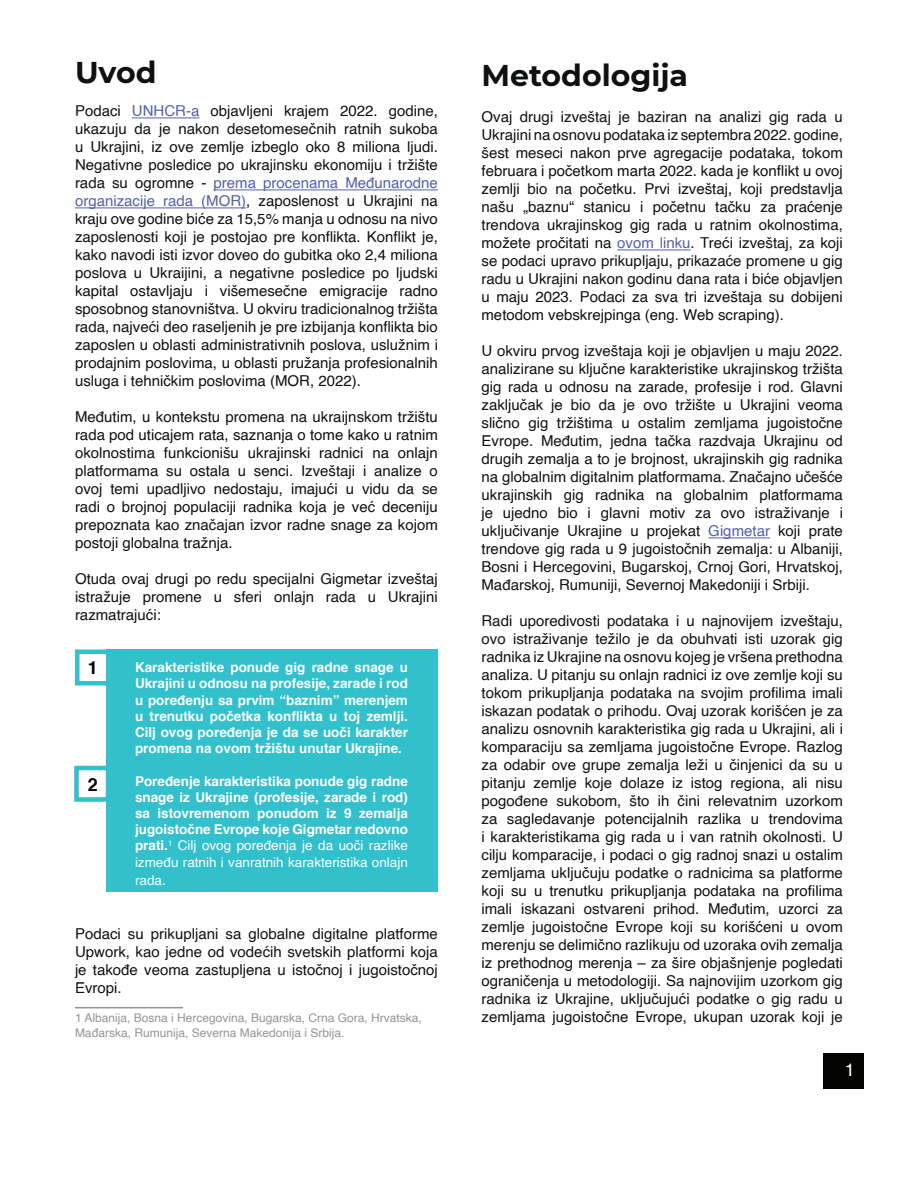
<style>
.page{position:relative;width:918px;height:1188px;background:#fff}
.page>*{position:absolute;margin:0;border:0;box-sizing:border-box;transform-origin:0 0}
.t1{font:700 30px "Montserrat";color:#0f1111}
.t2{font:700 18px "Helvetica";color:#040503}
.t3{font:18px "Helvetica";color:#fff}
.t4{font:15px/18px "Helvetica";color:#0f1111;text-align:justify}
.t5{font:700 13.5px/16.2px "Helvetica";color:#fff;text-align:justify}
.t6{font:13.5px "Helvetica";color:#fff}
.t7{font:12px/14.4px "Helvetica";color:#989393}
.s1{color:#5360ab}
.s2{font-weight:400}
</style>
<div class="page">
<div style="left:106px;top:650px;width:332px;height:242px;background:#31c0cc"></div>
<div style="left:824px;top:1053px;width:40px;height:36px;background:#040503"></div>
<hr style="left:132px;top:118px;width:67px;height:1px;background:#5360ab">
<hr style="left:214px;top:190px;width:224px;height:1px;background:#5360ab">
<hr style="left:75px;top:208px;width:171px;height:1px;background:#5360ab">
<hr style="left:75px;top:1007px;width:108px;height:1px;background:#989393">
<div style="left:75px;top:650px;width:36px;height:36px;border:4px solid #31c0cc"></div>
<div style="left:74px;top:766px;width:36px;height:36px;border:4px solid #31c0cc"></div>
<hr style="left:617px;top:250px;width:74px;height:1px;background:#5360ab">
<hr style="left:708px;top:538px;width:62px;height:1px;background:#5360ab">
<h1 class="t1" style="left:75px;top:51px;width:83px">Uvod</h1>
<p class="t4" style="left:75px;top:102px;width:364px">Podaci <span class="s1">UNHCR-a</span> objavljeni krajem 2022. godine, ukazuju da je nakon desetomesečnih ratnih sukoba u Ukrajini, iz ove zemlje izbeglo oko 8 miliona ljudi.<br>Negativne posledice po ukrajinsku ekonomiju i tržište rada su ogromne - <span class="s1">prema procenama Međunarodne organizacije rada (MOR)</span>, zaposlenost u Ukrajini na kraju ove godine biće za 15,5% manja u odnosu na nivo zaposlenosti koji je postojao pre konflikta. Konflikt je, kako navodi isti izvor doveo do gubitka oko 2,4 miliona poslova u Ukraijini, a negativne posledice po ljudski kapital ostavljaju i višemesečne emigracije radno sposobnog stanovništva. U okviru tradicionalnog tržišta rada, najveći deo raseljenih je pre izbijanja konflikta bio zaposlen u oblasti administrativnih poslova, uslužnim i prodajnim poslovima, u oblasti pružanja profesionalnih usluga i tehničkim poslovima (MOR, 2022).</p>
<p class="t4" style="left:75px;top:408px;width:364px">Međutim, u kontekstu promena na ukraijnskom tržištu rada pod uticajem rata, saznanja o tome kako u ratnim okolnostima funkcionišu ukrajinski radnici na onlajn platformama su ostala u senci. Izveštaji i analize o ovoj temi upadljivo nedostaju, imajući u vidu da se radi o brojnoj populaciji radnika koja je već deceniju prepoznata kao značajan izvor radne snage za kojom postoji globalna tražnja.</p>
<p class="t4" style="left:75px;top:570px;width:364px">Otuda ovaj drugi po redu specijalni Gigmetar izveštaj istražuje promene u sferi onlajn rada u Ukrajini razmatrajući:</p>
<p class="t5" style="left:135px;top:660px;width:275px">Karakteristike ponude gig radne snage u Ukrajini u odnosu na profesije, zarade i rod u poređenju sa prvim “baznim” merenjem u trenutku početka konflikta u toj zemlji.<br>Cilj ovog poređenja je da se uoči karakter promena na ovom tržištu unutar Ukrajine.</p>
<p class="t5" style="left:135px;top:773px;width:275px">Poređenje karakteristika ponude gig radne snage iz Ukrajine (profesije, zarade i rod) sa istovremenom ponudom iz 9 zemalja jugoistočne Evrope koje Gigmetar redovno prati.<sup>1</sup> <span class="s2">Cilj ovog poređenja je da uoči razlike između ratnih i vanratnih karakteristika onlajn</span></p>
<p class="t6" style="left:135px;top:869px;width:32px">rada.</p>
<p class="t2" style="left:88px;top:653px;width:12px">1</p>
<p class="t2" style="left:88px;top:770px;width:12px">2</p>
<p class="t4" style="left:75px;top:925px;width:364px">Podaci su prikupljani sa globalne digitalne platforme Upwork, kao jedne od vodećih svetskih platformi koja je takođe veoma zastupljena u istočnoj i jugoistočnoj Evropi.</p>
<p class="t7" style="left:75px;top:1011px;width:348px">1 Albanija, Bosna i Hercegovina, Bugarska, Crna Gora, Hrvatska,<br>Mađarska, Rumunija, Severna Makedonija i Srbija.</p>
<h1 class="t1" style="left:482px;top:54px;width:208px">Metodologija</h1>
<p class="t4" style="left:482px;top:108px;width:363px">Ovaj drugi izveštaj je baziran na analizi gig rada u Ukrajini na osnovu podataka iz septembra 2022. godine, šest meseci nakon prve agregacije podataka, tokom februara i početkom marta 2022. kada je konflikt u ovoj zemlji bio na početku. Prvi izveštaj, koji predstavlja našu „baznu“ stanicu i početnu tačku za praćenje trendova ukrajinskog gig rada u ratnim okolnostima, možete pročitati na <span class="s1">ovom linku</span>. Treći izveštaj, za koji se podaci upravo prikupljaju, prikazaće promene u gig radu u Ukrajini nakon godinu dana rata i biće objavljen u maju 2023. Podaci za sva tri izveštaja su dobijeni metodom vebskrejpinga (eng. Web scraping).</p>
<p class="t4" style="left:482px;top:342px;width:363px">U okviru prvog izveštaja koji je objavljen u maju 2022. analizirane su ključne karakteristike ukrajinskog tržišta gig rada u odnosu na zarade, profesije i rod. Glavni zaključak je bio da je ovo tržište u Ukrajini veoma slično gig tržištima u ostalim zemljama jugoistočne Evrope. Međutim, jedna tačka razdvaja Ukrajinu od drugih zemalja a to je brojnost, ukrajinskih gig radnika na globalnim digitalnim platformama. Značajno učešće ukrajinskih gig radnika na globalnim platformama je ujedno bio i glavni motiv za ovo istraživanje i uključivanje Ukrajine u projekat <span class="s1">Gigmetar</span> koji prate trendove gig rada u 9 jugoistočnih zemalja: u Albaniji, Bosni i Hercegovini, Bugarskoj, Crnoj Gori, Hrvatskoj, Mađarskoj, Rumuniji, Severnoj Makedoniji i Srbiji.</p>
<p class="t4" style="left:482px;top:612px;width:363px">Radi uporedivosti podataka i u najnovijem izveštaju, ovo istraživanje težilo je da obuhvati isti uzorak gig radnika iz Ukrajine na osnovu kojeg je vršena prethodna analiza. U pitanju su onlajn radnici iz ove zemlje koji su tokom prikupljanja podataka na svojim profilima imali iskazan podatak o prihodu. Ovaj uzorak korišćen je za analizu osnovnih karakteristika gig rada u Ukrajini, ali i komparaciju sa zemljama jugoistočne Evrope. Razlog za odabir ove grupe zemalja leži u činjenici da su u pitanju zemlje koje dolaze iz istog regiona, ali nisu pogođene sukobom, što ih čini relevatnim uzorkom za sagledavanje potencijalnih razlika u trendovima i karakteristikama gig rada u i van ratnih okolnosti. U cilju komparacije, i podaci o gig radnoj snazi u ostalim zemljama uključuju podatke o radnicima sa platforme koji su u trenutku prikupljanja podataka na profilima imali iskazani ostvareni prihod. Međutim, uzorci za zemlje jugoistočne Evrope koji su korišćeni u ovom merenju se delimično razlikuju od uzoraka ovih zemalja iz prethodnog merenja – za šire objašnjenje pogledati ograničenja u metodologiji. Sa najnovijim uzorkom gig radnika iz Ukrajine, uključujući podatke o gig radu u zemljama jugoistočne Evrope, ukupan uzorak koji je</p>
<p class="t3" style="left:845px;top:1055px;width:12px">1</p>
</div>
